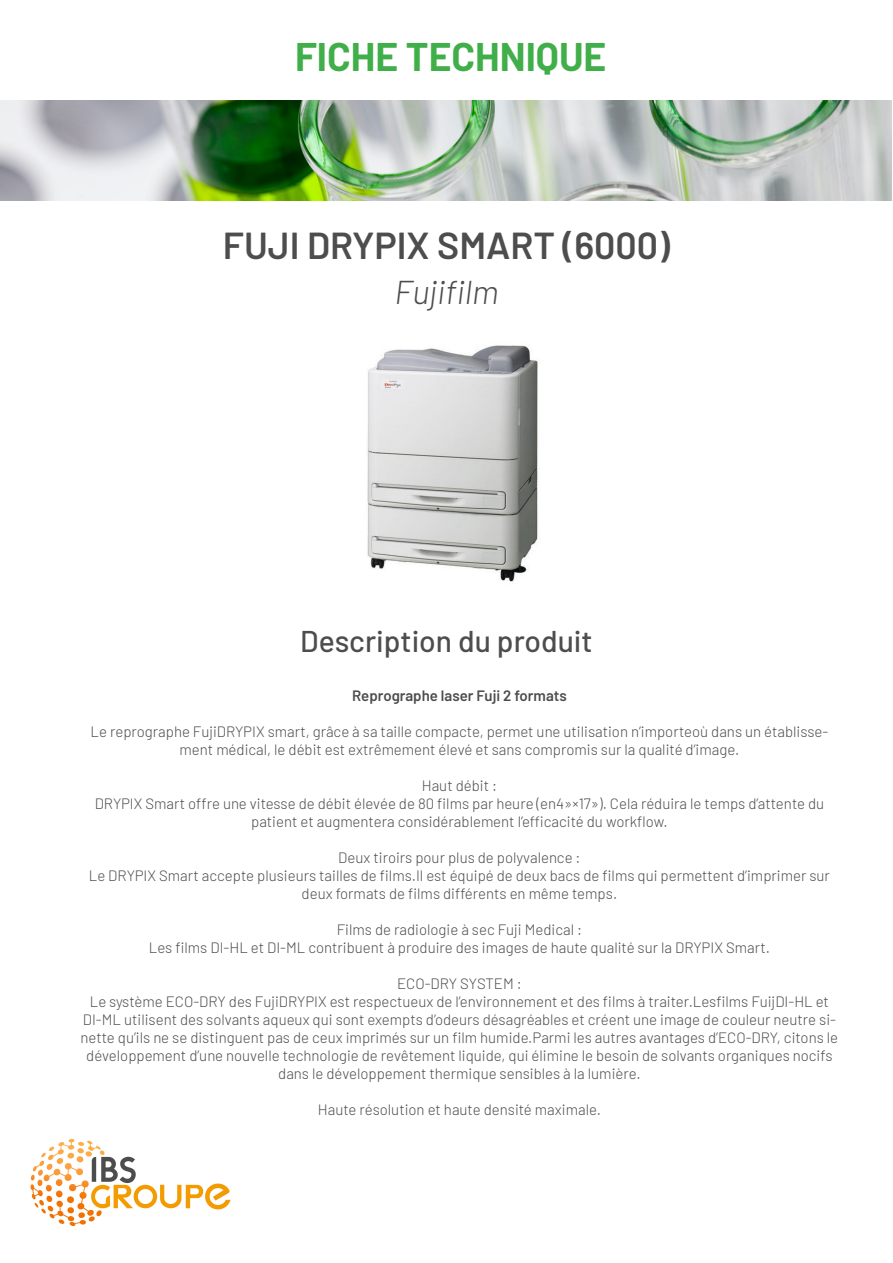
<style>
.page{position:relative;width:893px;height:1263px;background:#fff}
.page>*{position:absolute;margin:0;border:0;box-sizing:border-box;transform-origin:0 0}
.t1{font:700 39px "Barlow";color:#40ae49}
.t2{font:600 37.5px "Barlow";color:#4d4d4d}
.t3{font:italic 300 33px "Barlow";color:#4d4d4d}
.t4{font:500 30px "Barlow";color:#4d4d4d}
.t5{font:300 15px/18px "Barlow";color:#4d4d4d;text-align:center}
.t6{font:600 15px "Barlow";color:#4d4d4d}
</style>
<div class="page">
<img style="left:367px;top:345px;width:171px;height:237px">
<img style="left:0;top:100px;width:892px;height:100px">
<img style="left:30px;top:1139px;width:201px;height:88px">
<p class="t1" style="left:295px;top:28px;width:313px">FICHE TECHNIQUE</p>
<p class="t2" style="left:223px;top:218px;width:449px">FUJI DRYPIX SMART (6000)</p>
<p class="t3" style="left:394px;top:268px;width:106px">Fujifilm</p>
<p class="t4" style="left:300px;top:619px;width:294px">Description du produit</p>
<p class="t6" style="left:352px;top:684px;width:216px">Reprographe laser Fuji 2 formats</p>
<p class="t5" style="left:91px;top:721px;width:739px">Le reprographe FujiDRYPIX smart, grâce à sa taille compacte, permet une utilisation n’importeoù dans un établisse&shy;ment médical, le débit est extrêmement élevé et sans compromis sur la qualité d’image.</p>
<p class="t5" style="left:422px;top:775px;width:77px">Haut débit :</p>
<p class="t5" style="left:95px;top:793px;width:731px">DRYPIX Smart offre une vitesse de débit élevée de 80 films par heure (en4»×17»). Cela réduira le temps d’attente du patient et augmentera considérablement l’efficacité du workflow.</p>
<p class="t5" style="left:338px;top:847px;width:244px">Deux tiroirs pour plus de polyvalence :</p>
<p class="t5" style="left:89px;top:865px;width:743px">Le DRYPIX Smart accepte plusieurs tailles de films.Il est équipé de deux bacs de films qui permettent d’imprimer sur deux formats de films différents en même temps.</p>
<p class="t5" style="left:337px;top:919px;width:247px">Films de radiologie à sec Fuji Medical :</p>
<p class="t5" style="left:149px;top:937px;width:622px">Les films DI-HL et DI-ML contribuent à produire des images de haute qualité sur la DRYPIX Smart.</p>
<p class="t5" style="left:397px;top:973px;width:126px">ECO-DRY SYSTEM :</p>
<p class="t5" style="left:81px;top:991px;width:759px">Le système ECO-DRY des FujiDRYPIX est respectueux de l’environnement et des films à traiter.Lesfilms FuijDI-HL et DI-ML utilisent des solvants aqueux qui sont exempts d’odeurs désagréables et créent une image de couleur neutre si&shy;nette qu’ils ne se distinguent pas de ceux imprimés sur un film humide.Parmi les autres avantages d’ECO-DRY, citons le développement d’une nouvelle technologie de revêtement liquide, qui élimine le besoin de solvants organiques nocifs dans le développement thermique sensibles à la lumière.</p>
<p class="t5" style="left:318px;top:1099px;width:284px">Haute résolution et haute densité maximale.</p>
</div>
